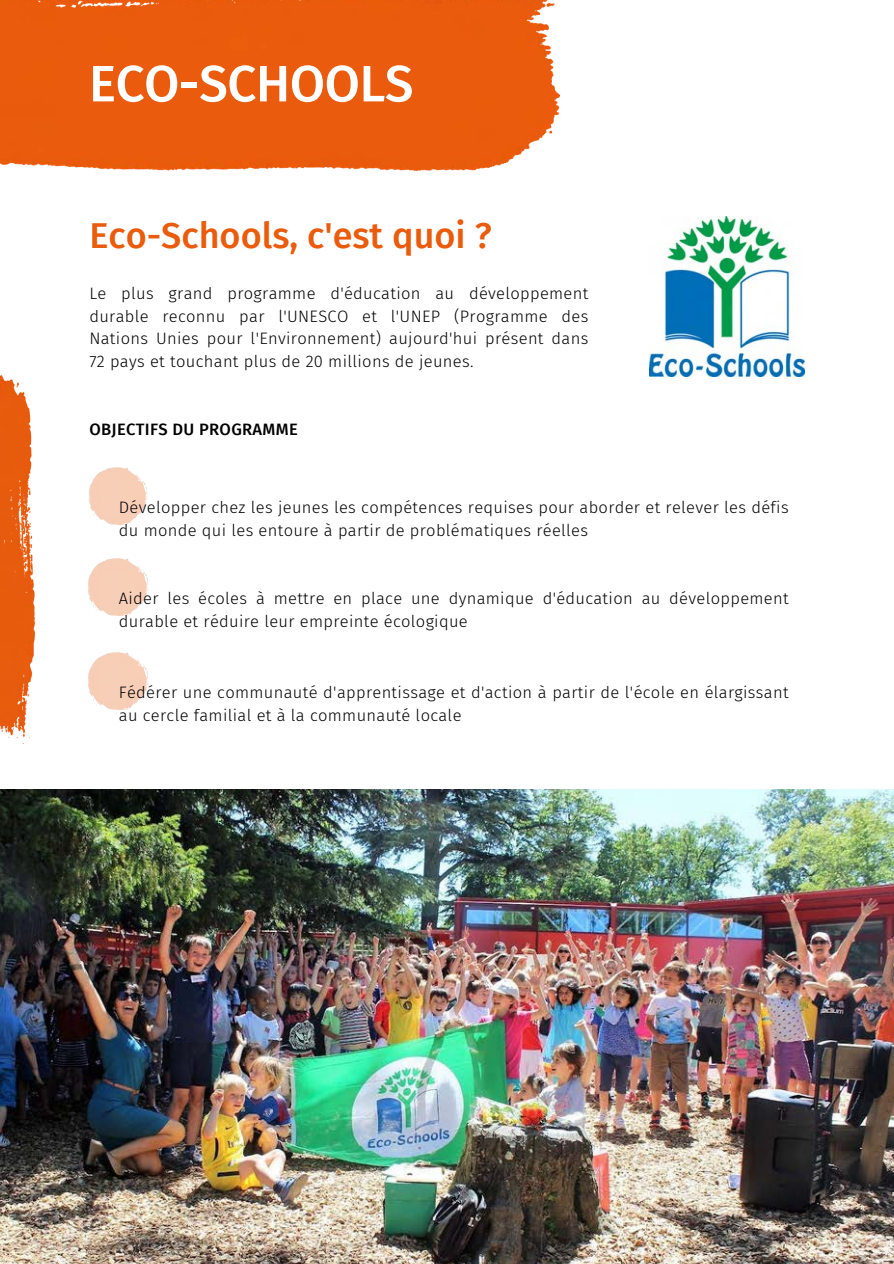
<style>
.page{position:relative;width:894px;height:1264px;background:#fff}
.page>*{position:absolute;margin:0;border:0;box-sizing:border-box;transform-origin:0 0}
.t1{font:500 51.15px "Fira Sans";letter-spacing:-.01em;color:#fff}
.t2{font:500 36px "Fira Sans";color:#ea5b0c}
.t3{font:300 16.5px/22.5px "Fira Sans";letter-spacing:.02em;color:#000}
.t4{font:500 16.5px "Fira Sans";letter-spacing:.02em;color:#000}
</style>
<div class="page">
<div style="left:0;top:0;width:559px;height:170px;background:#ea5b0d"></div>
<img style="left:89px;top:467px;width:58px;height:58px">
<img style="left:0;top:789px;width:893px;height:474px">
<img style="left:89px;top:558px;width:59px;height:58px">
<img style="left:89px;top:652px;width:59px;height:57px">
<img style="left:0;top:375px;width:34px;height:364px">
<img style="left:649px;top:216px;width:155px;height:161px">
<h1 class="t1" style="left:89px;top:54px;width:326px">ECO-SCHOOLS</h1>
<h2 class="t2" style="left:89px;top:215px;width:403px">Eco-Schools, c'est quoi ?</h2>
<p class="t3" style="left:89px;top:282px;width:500px;text-align:justify">Le plus grand programme d'éducation au développement durable reconnu par l'UNESCO et l'UNEP (Programme des Nations Unies pour l'Environnement) aujourd'hui présent dans 72 pays et touchant plus de 20 millions de jeunes.</p>
<p class="t4" style="left:89px;top:419px;width:210px">OBJECTIFS DU PROGRAMME</p>
<p class="t3" style="left:119px;top:496px;width:671px">Développer chez les jeunes les compétences requises pour aborder et relever les défis du monde qui les entoure à partir de problématiques réelles</p>
<p class="t3" style="left:119px;top:587px;width:671px">Aider les écoles à mettre en place une dynamique d'éducation au développement durable et réduire leur empreinte écologique</p>
<p class="t3" style="left:119px;top:681px;width:671px">Fédérer une communauté d'apprentissage et d'action à partir de l'école en élargissant au cercle familial et à la communauté locale</p>
</div>
